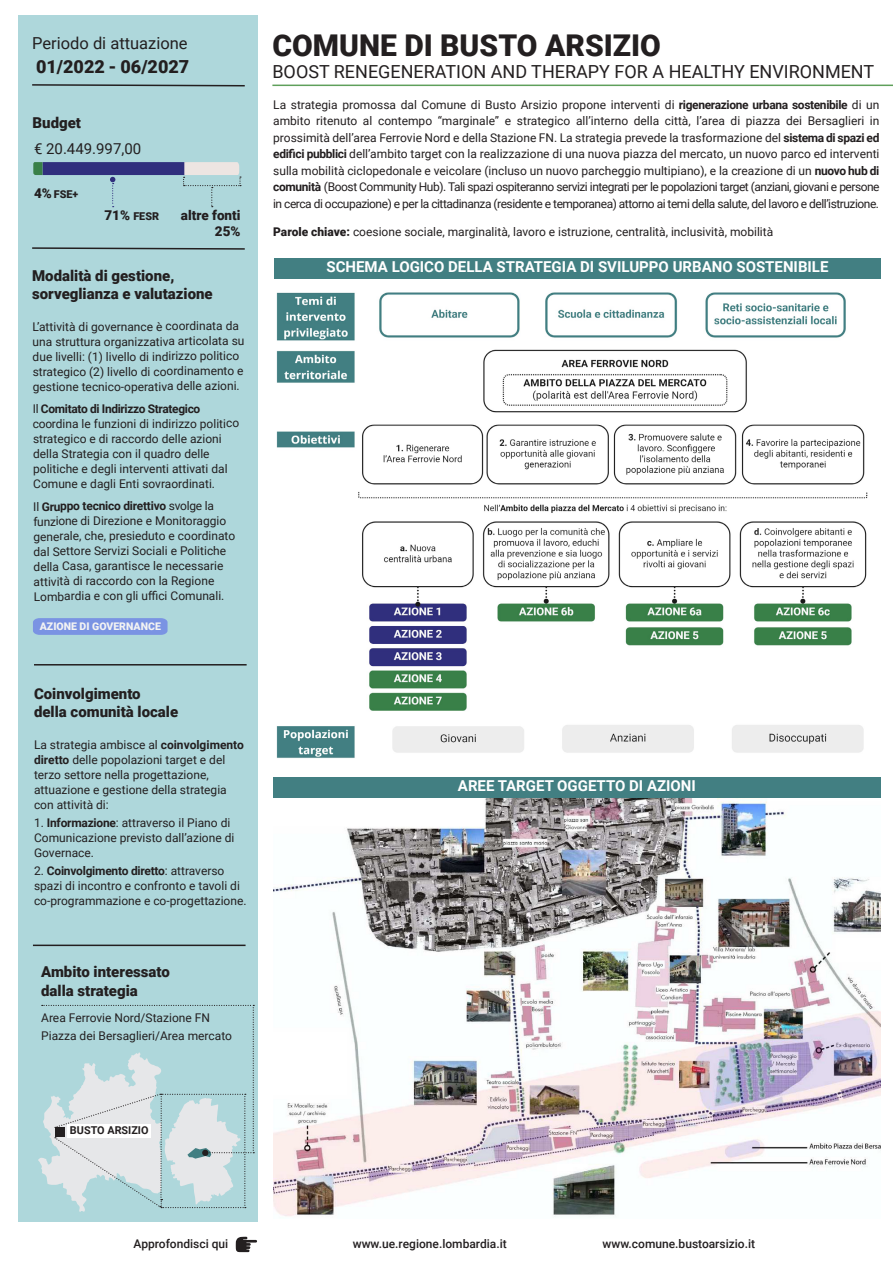
<style>
.page{position:relative;width:893px;height:1263px;background:#fff}
.page>*{position:absolute;margin:0;border:0;box-sizing:border-box;transform-origin:0 0}
.t1{font:900 30px "Roboto";color:#231f20}
.t2{font:18px "Roboto";color:#231f20}
.t3{font:900 18px "Roboto";color:#231f20}
.t4{font:16.5px "Roboto";color:#231f20}
.t5{font:900 15px/18px "Roboto";color:#231f20}
.t6{font:700 15px "Roboto";color:#fff}
.t7{font:15px "Roboto";color:#231f20}
.t8{font:900 13.5px "Roboto";color:#231f20}
.t9{font:12px/15px "Roboto";letter-spacing:-.005em;color:#231f20}
.t10{font:500 12px "Roboto";color:#231f20}
.t11{font:900 10.8px "Roboto";color:#231f20}
.t12{font:700 10.8px "Roboto";color:#231f20}
.t13{font:900 10.5px "Roboto";color:#f3f3f3}
.s1{font-size:13.5px}
.s2{font-weight:700}
.s3{font-weight:900}
</style>
<div class="page">
<div style="left:18px;top:16px;width:239px;height:1206px;background:#aed7db"></div>
<svg style="left:236px;top:1237px;width:21px;height:15px"></svg>
<svg style="left:32px;top:247px;width:213px;height:3px"></svg>
<hr style="left:272px;top:85px;width:621px;height:1px;background:#5fa05b">
<svg style="left:32px;top:84px;width:213px;height:3px"></svg>
<hr style="left:33px;top:944px;width:213px;height:2px;background:#231f20">
<img style="left:276px;top:292px;width:592px;height:466px">
<div style="left:274px;top:258px;width:607px;height:21px;background:#427f82"></div>
<div style="left:273px;top:777px;width:608px;height:22px;background:#427f82"></div>
<hr style="left:34px;top:664px;width:213px;height:1px;background:#231f20">
<svg style="left:33px;top:162px;width:208px;height:45px"></svg>
<img style="left:273px;top:799px;width:608px;height:418px">
<div style="left:33px;top:618px;width:135px;height:17px;background:#7a93e3"></div>
<svg style="left:38px;top:1005px;width:216px;height:207px"></svg>
<h3 class="t4" style="left:32px;top:31px;width:157px">Periodo di attuazione</h3>
<p class="t3" style="left:36px;top:53px;width:155px">01/2022 - 06/2027</p>
<p class="t5" style="left:33px;top:113px;width:50px">Budget</p>
<p class="t7" style="left:34px;top:139px;width:109px">€ 20.449.997,00</p>
<p class="t11" style="left:34px;top:187px;width:46px"><span class="s1">4%</span> FSE+</p>
<p class="t11" style="left:104px;top:209px;width:56px"><span class="s1">71%</span> FESR</p>
<p class="t8" style="left:181px;top:206px;width:61px">altre fonti</p>
<p class="t8" style="left:215px;top:221px;width:27px">25%</p>
<p class="t5" style="left:32px;top:266px;width:182px">Modalità di gestione, sorveglianza e valutazione</p>
<p class="t9" style="left:33px;top:318px;width:214px">L’attività di governance è coordinata da una struttura organizzativa articolata su due livelli: (1) livello di indirizzo politico strategico (2) livello di coordinamento e gestione tecnico-operativa delle azioni.</p>
<p class="t9" style="left:33px;top:401px;width:208px">Il <span class="s2">Comitato di Indirizzo Strategico </span>coordina le funzioni di indirizzo politico strategico e di raccordo delle azioni della Strategia con il quadro delle politiche e degli interventi attivati dal Comune e dagli Enti sovraordinati.</p>
<p class="t9" style="left:33px;top:498px;width:204px">Il <span class="s2">Gruppo tecnico direttivo</span> svolge la funzione di Direzione e Monitoraggio generale, che, presieduto e coordinato dal Settore Servizi Sociali e Politiche della Casa, garantisce le necessarie attività di raccordo con la Regione Lombardia e con gli uffici Comunali.</p>
<p class="t13" style="left:40px;top:619px;width:123px">AZIONE DI GOVERNANCE</p>
<p class="t5" style="left:34px;top:684px;width:146px">Coinvolgimento<br>della comunità locale</p>
<p class="t9" style="left:34px;top:737px;width:211px">La strategia ambisce al <span class="s2">coinvolgimento diretto</span> delle popolazioni target e del terzo settore nella progettazione, attuazione e gestione della strategia con attività di:</p>
<p class="t9" style="left:34px;top:815px;width:202px">1. <span class="s2">Informazione</span>: attraverso il Piano di<br>Comunicazione previsto dall’azione di<br>Governace.</p>
<p class="t9" style="left:34px;top:863px;width:214px">2. <span class="s2">Coinvolgimento diretto</span>: attraverso spazi di incontro e confronto e tavoli di co-programmazione e co-progettazione.</p>
<p class="t5" style="left:41px;top:962px;width:130px">Ambito interessato</p>
<p class="t5" style="left:41px;top:981px;width:98px">dalla strategia</p>
<p class="t9" style="left:41px;top:1010px;width:170px">Area Ferrovie Nord/Stazione FN</p>
<p class="t9" style="left:41px;top:1028px;width:192px">Piazza dei Bersaglieri/Area mercato</p>
<p class="t1" style="left:272px;top:24px;width:390px">COMUNE DI BUSTO ARSIZIO</p>
<p class="t2" style="left:272px;top:59px;width:603px">BOOST RENEGENERATION AND THERAPY FOR A HEALTHY ENVIRONMENT</p>
<p class="t9" style="left:273px;top:96px;width:608px;line-height:16.5px;text-align:justify">La strategia promossa dal Comune di Busto Arsizio propone interventi di <span class="s2">rigenerazione urbana sostenibile</span> di un ambito ritenuto al contempo “marginale” e strategico all’interno della città, l’area di piazza dei Bersaglieri in prossimità dell’area Ferrovie Nord e della Stazione FN. La strategia prevede la trasformazione del <span class="s2">sistema di spazi ed edifici pubblici</span> dell’ambito target con la realizzazione di una nuova piazza del mercato, un nuovo parco ed interventi sulla mobilità ciclopedonale e veicolare (incluso un nuovo parcheggio multipiano), e la creazione di un <span class="s2">nuovo hub di comunità</span> (Boost Community Hub). Tali spazi ospiteranno servizi integrati per le popolazioni target (anziani, giovani e persone in cerca di occupazione) e per la cittadinanza (residente e temporanea) attorno ai temi della salute, del lavoro e dell’istruzione.</p>
<p class="t9" style="left:273px;top:224px;width:502px"><span class="s3">Parole chiave:</span> coesione sociale, marginalità, lavoro e istruzione, centralità, inclusività, mobilità</p>
<p class="t6" style="left:327px;top:256px;width:503px">SCHEMA LOGICO DELLA STRATEGIA DI SVILUPPO URBANO SOSTENIBILE</p>
<p class="t6" style="left:458px;top:775px;width:239px">AREE TARGET OGGETTO DI AZIONI</p>
<p class="t12" style="left:70px;top:1123px;width:80px">BUSTO ARSIZIO</p>
<p class="t10" style="left:134px;top:1235px;width:96px">Approfondisci qui</p>
<p class="t10" style="left:353px;top:1235px;width:155px">www.ue.regione.lombardia.it</p>
<p class="t10" style="left:603px;top:1235px;width:154px">www.comune.bustoarsizio.it</p>
</div>
